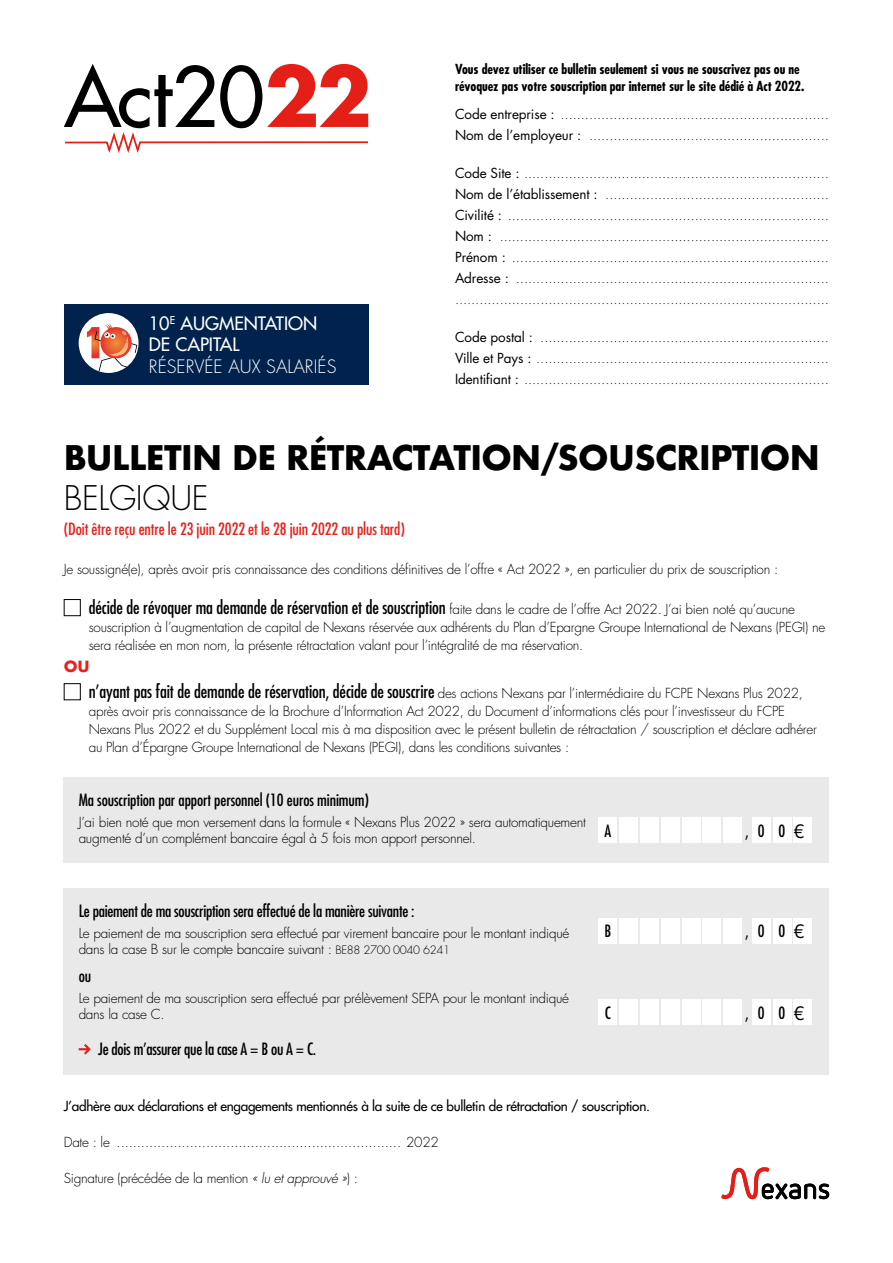
<style>
.page{position:relative;width:893px;height:1263px;background:#fff}
.page>*{position:absolute;margin:0;border:0;box-sizing:border-box;transform-origin:0 0}
.t1{font:700 33px "Futura";letter-spacing:-.02em;color:#000}
.t2{font:300 33px "Futura";letter-spacing:-.01em;color:#000}
.t3{font:condensed 18px "Futura";letter-spacing:-.005em;color:#000}
.t4{font:18px/21.6px "Futura";color:#fff}
.t5{font:300 18px "Futura";color:#fff}
.t6{font:condensed 16.5px "Futura";letter-spacing:-.015em;color:#000}
.t7{font:condensed 16.5px "Futura";letter-spacing:-.005em;color:#e5231d}
.t8{font:700 15px "Futura";color:#e5231d}
.t9{font:300 13.5px/21px "Futura";letter-spacing:-.02em;color:#000}
.t10{font:700 condensed 13.5px/16.2px "Futura";letter-spacing:-.005em;color:#000}
.t11{font:13.5px "Futura";letter-spacing:-.02em;color:#000}
.s1{font-weight:400}
.s2{font-weight:300;font-stretch:normal;font-size:13.5px}
.s3{font-weight:400;font-stretch:condensed;font-size:18px}
.s4{font-family:"Futura Std";font-stretch:normal;font-size:18px}
.s5{font-size:11.25px}
.s6{font-style:italic}
</style>
<div class="page">
<div style="left:64px;top:777px;width:765px;height:86px;background:#e9e9e9"></div>
<div style="left:598px;top:817px;width:19px;height:26px;background:#fff"></div>
<div style="left:619px;top:817px;width:19px;height:26px;background:#fff"></div>
<div style="left:640px;top:817px;width:19px;height:26px;background:#fff"></div>
<div style="left:661px;top:817px;width:19px;height:26px;background:#fff"></div>
<div style="left:682px;top:817px;width:18px;height:26px;background:#fff"></div>
<div style="left:702px;top:817px;width:19px;height:26px;background:#fff"></div>
<div style="left:723px;top:817px;width:19px;height:26px;background:#fff"></div>
<div style="left:752px;top:817px;width:19px;height:26px;background:#fff"></div>
<div style="left:773px;top:817px;width:18px;height:26px;background:#fff"></div>
<div style="left:793px;top:817px;width:19px;height:26px;background:#fff"></div>
<div style="left:64px;top:888px;width:765px;height:187px;background:#e9e9e9"></div>
<div style="left:598px;top:999px;width:19px;height:26px;background:#fff"></div>
<div style="left:619px;top:999px;width:19px;height:26px;background:#fff"></div>
<div style="left:640px;top:999px;width:19px;height:26px;background:#fff"></div>
<div style="left:661px;top:999px;width:19px;height:26px;background:#fff"></div>
<div style="left:682px;top:999px;width:18px;height:26px;background:#fff"></div>
<div style="left:702px;top:999px;width:19px;height:26px;background:#fff"></div>
<div style="left:723px;top:999px;width:19px;height:26px;background:#fff"></div>
<div style="left:752px;top:999px;width:19px;height:26px;background:#fff"></div>
<div style="left:773px;top:999px;width:18px;height:26px;background:#fff"></div>
<div style="left:793px;top:999px;width:19px;height:26px;background:#fff"></div>
<div style="left:598px;top:918px;width:19px;height:25px;background:#fff"></div>
<div style="left:619px;top:918px;width:19px;height:25px;background:#fff"></div>
<div style="left:640px;top:918px;width:19px;height:25px;background:#fff"></div>
<div style="left:661px;top:918px;width:19px;height:25px;background:#fff"></div>
<div style="left:682px;top:918px;width:18px;height:25px;background:#fff"></div>
<div style="left:702px;top:918px;width:19px;height:25px;background:#fff"></div>
<div style="left:723px;top:918px;width:19px;height:25px;background:#fff"></div>
<div style="left:752px;top:918px;width:19px;height:25px;background:#fff"></div>
<div style="left:773px;top:918px;width:18px;height:25px;background:#fff"></div>
<div style="left:793px;top:918px;width:19px;height:25px;background:#fff"></div>
<svg style="left:79px;top:1044px;width:12px;height:10px"></svg>
<svg style="left:63px;top:64px;width:306px;height:89px"></svg>
<div style="left:64px;top:304px;width:304px;height:81px;background:#00224c"></div>
<div style="left:79px;top:313px;width:60px;height:60px;background:#fff;border-radius:50%"></div>
<svg style="left:87px;top:323px;width:50px;height:48px"></svg>
<svg style="left:721px;top:1167px;width:108px;height:33px"></svg>
<div style="left:64px;top:599px;width:17px;height:17px;border:1px solid #000"></div>
<div style="left:64px;top:683px;width:17px;height:17px;border:1px solid #000"></div>
<h2 class="t4" style="left:149px;top:312px;width:170px">10<sup>E</sup> AUGMENTATION<br>DE CAPITAL</h2>
<h2 class="t5" style="left:149px;top:355px;width:189px">RÉSERVÉE AUX SALARIÉS</h2>
<p class="t10" style="left:455px;top:61px;width:351px">Vous devez utiliser ce bulletin seulement si vous ne souscrivez pas ou ne révoquez pas votre souscription par internet sur le site dédié à Act 2022.</p>
<p class="t9" style="left:455px;top:104px;width:375px"><span class="s1">Code entreprise :</span> ..................................................................<br><span class="s1">Nom de l’employeur :</span> ...........................................................</p>
<p class="t9" style="left:455px;top:163px;width:375px;text-align:justify"><span class="s1">Code Site :</span> ...........................................................................<br><span class="s1">Nom de l’établissement :</span> .......................................................<br><span class="s1">Civilité :</span> ...............................................................................<br><span class="s1">Nom :</span> .................................................................................<br><span class="s1">Prénom :</span> ..............................................................................<br><span class="s1">Adresse :</span> ............................................................................. ............................................................................................</p>
<p class="t9" style="left:455px;top:327px;width:375px;text-align:justify"><span class="s1">Code postal :</span> .......................................................................<br><span class="s1">Ville et Pays :</span> ........................................................................<br><span class="s1">Identifiant :</span> ...........................................................................</p>
<h1 class="t1" style="left:64px;top:434px;width:757px">BULLETIN DE RÉTRACTATION/SOUSCRIPTION</h1>
<h1 class="t2" style="left:64px;top:478px;width:146px">BELGIQUE</h1>
<p class="t7" style="left:64px;top:519px;width:343px">(Doit être reçu entre le 23 juin 2022 et le 28 juin 2022 au plus tard)</p>
<p class="t9" style="left:64px;top:559px;width:716px">Je soussigné(e), après avoir pris connaissance des conditions définitives de l’offre « Act 2022 », en particulier du prix de souscription :</p>
<h2 class="t3" style="left:89px;top:596px;width:708px">décide de révoquer ma demande de réservation et de souscription <span class="s2">faite dans le cadre de l’offre Act 2022. J’ai bien noté qu’aucune</span></h2>
<p class="t9" style="left:89px;top:618px;width:738px;line-height:18px">souscription à l’augmentation de capital de Nexans réservée aux adhérents du Plan d’Epargne Groupe International de Nexans (PEGI) ne sera réalisée en mon nom, la présente rétractation valant pour l’intégralité de ma réservation.</p>
<p class="t8" style="left:64px;top:656px;width:27px">OU</p>
<p class="t9" style="left:89px;top:684px;width:730px;line-height:18px"><span class="s3">n’ayant pas fait de demande de réservation, décide de souscrire</span> des actions Nexans par l’intermédiaire du FCPE Nexans Plus 2022, après avoir pris connaissance de la Brochure d’Information Act 2022, du Document d’informations clés pour l’investisseur du FCPE Nexans Plus 2022 et du Supplément Local mis à ma disposition avec le présent bulletin de rétractation / souscription et déclare adhérer au Plan d’Épargne Groupe International de Nexans (PEGI), dans les conditions suivantes :</p>
<p class="t6" style="left:79px;top:790px;width:292px">Ma souscription par apport personnel (10 euros minimum)</p>
<p class="t9" style="left:79px;top:814px;width:509px;line-height:16.2px">J’ai bien noté que mon versement dans la formule « Nexans Plus 2022 » sera automatiquement augmenté d’un complément bancaire égal à 5 fois mon apport personnel.</p>
<p class="t6" style="left:604px;top:821px;width:8px">A</p>
<p class="t6" style="left:745px;top:821px;width:61px">,0 0<span class="s4">€</span></p>
<p class="t6" style="left:79px;top:901px;width:337px">Le paiement de ma souscription sera effectué de la manière suivante :</p>
<p class="t9" style="left:79px;top:925px;width:492px;line-height:16.2px">Le paiement de ma souscription sera effectué par virement bancaire pour le montant indiqué dans la case B sur le compte bancaire suivant : <span class="s5">BE88 2700 0040 6241</span></p>
<p class="t6" style="left:79px;top:966px;width:14px">ou</p>
<p class="t9" style="left:79px;top:990px;width:492px;line-height:16.2px">Le paiement de ma souscription sera effectué par prélèvement SEPA pour le montant indiqué dans la case C.</p>
<p class="t6" style="left:98px;top:1038px;width:220px">Je dois m’assurer que la case A = B ou A = C.</p>
<p class="t6" style="left:604px;top:921px;width:8px">B</p>
<p class="t6" style="left:745px;top:921px;width:61px">,0 0<span class="s4">€</span></p>
<p class="t6" style="left:605px;top:1003px;width:8px">C</p>
<p class="t6" style="left:758px;top:1003px;width:48px">0 0<span class="s4">€</span></p>
<p class="t6" style="left:745px;top:1003px;width:5px">,</p>
<p class="t11" style="left:64px;top:1098px;width:588px">J’adhère aux déclarations et engagements mentionnés à la suite de ce bulletin de rétractation / souscription.</p>
<p class="t9" style="left:64px;top:1132px;width:377px">Date : le ...................................................................... 2022</p>
<p class="t9" style="left:64px;top:1168px;width:296px">Signature (précédée de la mention <span class="s6">« lu et approuvé »</span>) :</p>
</div>
